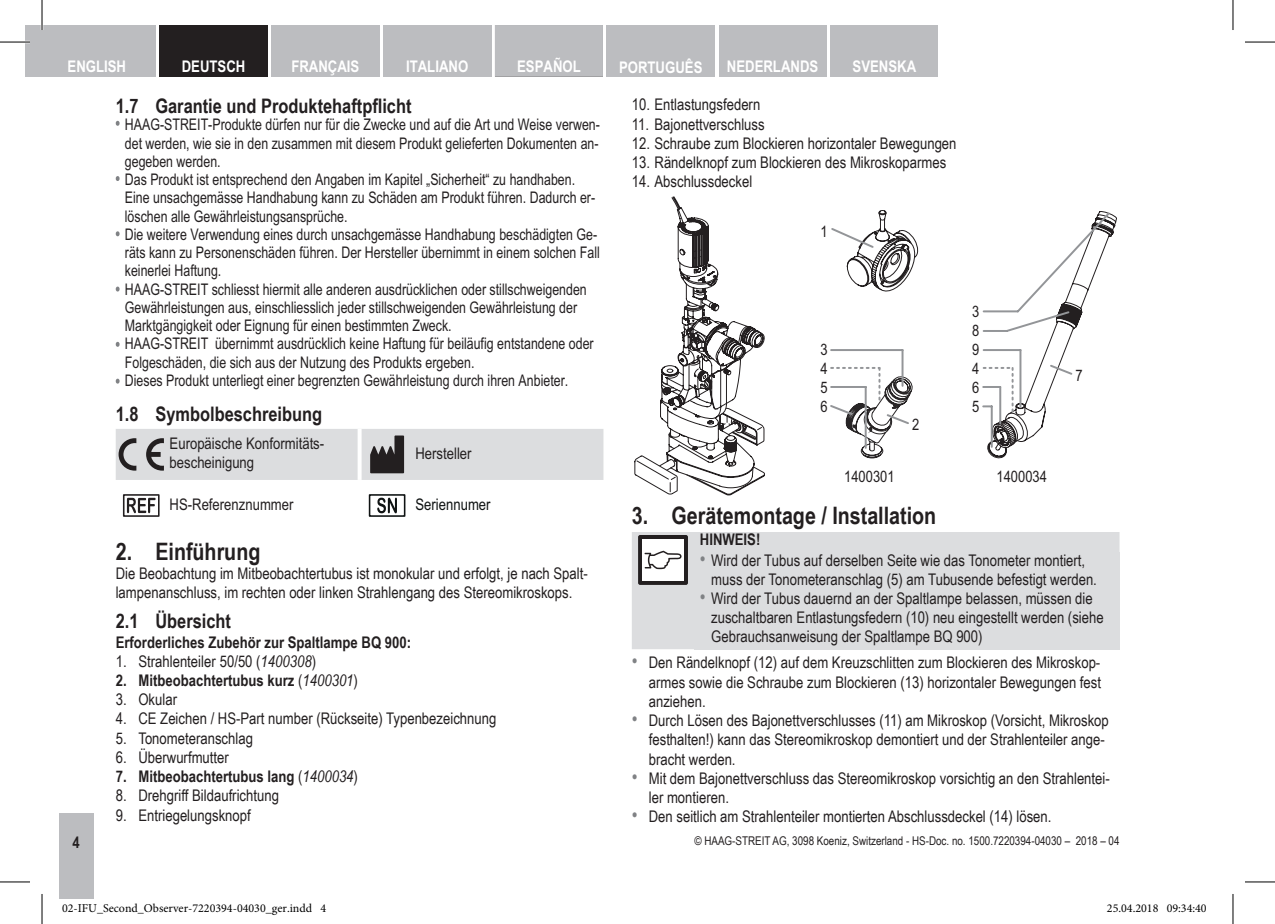
<style>
.page{position:relative;width:1275px;height:924px;background:#fff}
.page>*{position:absolute;margin:0;border:0;box-sizing:border-box;transform-origin:0 0}
.Subtitle{font:700 24px "Arial Narrow";color:#231f20}
.Sub-Subtitle{font:700 20px "Arial Narrow";color:#231f20}
.Standard{font:16px/19.2px "Arial Narrow";color:#231f20}
.Standard-2{font:16px/18.2px "Arial Narrow";color:#231f20;scale:.95 1}
.Standard_Bold{font:700 16px "Arial Narrow";color:#231f20}
.t1{font:700 16px "Arial Narrow";color:#fff}
.t2{font:16px "Arial Narrow";color:#0f1313}
.Attention_Bold{font:700 16px "Arial Narrow";color:#231f20}
.t3{font:15.8px/19px "Arial Narrow";color:#231f20;text-align:justify}
.t4{font:12px "Arial Narrow";color:#231f20}
.t5{font:12px "Minion Pro";color:#000}
.s1{font-style:italic}
.s2{font-weight:400}
.s3{font-weight:400;font-style:italic}
.s4{font-size:20px;color:#808285}
</style>
<div class="page">
<div style="left:59px;top:813px;width:34px;height:85px;background:#bcbdc0"></div>
<div style="left:25px;top:25px;width:131px;height:52px;background:#bcbdc0"></div>
<div style="left:607px;top:25px;width:108px;height:52px;background:#bcbdc0"></div>
<div style="left:495px;top:25px;width:108px;height:52px;background:#bcbdc0"></div>
<div style="left:383px;top:25px;width:108px;height:52px;background:#bcbdc0"></div>
<div style="left:271px;top:25px;width:108px;height:52px;background:#bcbdc0"></div>
<div style="left:718px;top:25px;width:108px;height:52px;background:#bcbdc0"></div>
<div style="left:159px;top:25px;width:108px;height:52px;background:#231f20"></div>
<div style="left:830px;top:25px;width:108px;height:52px;background:#bcbdc0"></div>
<svg style="left:116px;top:121px;width:4px;height:5px"></svg>
<svg style="left:116px;top:176px;width:4px;height:5px"></svg>
<svg style="left:116px;top:231px;width:4px;height:5px"></svg>
<svg style="left:116px;top:286px;width:4px;height:5px"></svg>
<svg style="left:116px;top:342px;width:4px;height:4px"></svg>
<svg style="left:116px;top:378px;width:4px;height:5px"></svg>
<svg style="left:116px;top:429px;width:487px;height:50px"></svg>
<svg style="left:127px;top:497px;width:29px;height:16px"></svg>
<div style="left:123px;top:494px;width:37px;height:22px;border:2px solid #231f20"></div>
<svg style="left:377px;top:497px;width:20px;height:16px"></svg>
<div style="left:369px;top:494px;width:36px;height:22px;border:2px solid #0f1313"></div>
<svg style="left:634px;top:196px;width:131px;height:299px"></svg>
<svg style="left:830px;top:210px;width:153px;height:197px"></svg>
<svg style="left:831px;top:367px;width:83px;height:91px"></svg>
<svg style="left:983px;top:211px;width:133px;height:248px"></svg>
<div style="left:632px;top:532px;width:487px;height:117px;background:#dcdddf"></div>
<div style="left:694px;top:552px;width:425px;height:97px;background:#dcdddf"></div>
<div style="left:638px;top:534px;width:50px;height:50px;background:#231f20;border-radius:2px"></div>
<div style="left:642px;top:538px;width:42px;height:42px;background:#fff"></div>
<svg style="left:644px;top:550px;width:37px;height:19px"></svg>
<hr style="left:0;top:41px;width:30px;height:2px;background:#fff">
<hr style="left:41px;top:0;width:2px;height:30px;background:#fff">
<hr style="left:0;top:42px;width:30px;height:1px;background:#000">
<hr style="left:1245px;top:42px;width:30px;height:1px;background:#000">
<hr style="left:0;top:881px;width:30px;height:1px;background:#000">
<hr style="left:1245px;top:881px;width:30px;height:1px;background:#000">
<hr style="left:42px;top:0;width:1px;height:30px;background:#000">
<hr style="left:42px;top:893px;width:1px;height:30px;background:#000">
<hr style="left:1232px;top:0;width:1px;height:30px;background:#000">
<hr style="left:1232px;top:893px;width:1px;height:30px;background:#000">
<div style="left:62px;top:903px;width:6px;height:9px;border:1px solid #fff;border-radius:50%"></div>
<svg style="left:63px;top:903px;width:5px;height:9px"></svg>
<div style="left:1166px;top:903px;width:6px;height:9px;border:1px solid #fff;border-radius:50%"></div>
<div style="left:1201px;top:903px;width:5px;height:9px;border:1px solid #fff;border-radius:50%"></div>
<svg style="left:1167px;top:903px;width:38px;height:9px"></svg>
<p class="t1" style="left:68px;top:54px;width:60px">ENGLISH</p>
<p class="t1" style="left:182px;top:54px;width:65px">DEUTSCH</p>
<p class="t1" style="left:291px;top:54px;width:70px">FRANÇAIS</p>
<p class="t1" style="left:406px;top:54px;width:64px">ITALIANO</p>
<p class="t1" style="left:517px;top:54px;width:65px">ESPAÑOL</p>
<p class="t1" style="left:619px;top:55px;width:85px">PORTUGUÊS</p>
<p class="t1" style="left:727px;top:54px;width:93px">NEDERLANDS</p>
<p class="t1" style="left:852px;top:54px;width:65px">SVENSKA</p>
<p class="Standard_Bold" style="left:72px;top:830px;width:9px">4</p>
<p class="Sub-Subtitle" style="left:116px;top:91px;width:297px">1.7 Garantie und Produktehaftpflicht</p>
<p class="Standard-2" style="left:125px;top:115px;width:501px">HAAG-STREIT-Produkte dürfen nur für die Zwecke und auf die Art und Weise verwen&shy;det werden, wie sie in den zusammen mit diesem Produkt gelieferten Dokumenten an&shy;gegeben werden.<br>Das Produkt ist entsprechend den Angaben im Kapitel „Sicherheit“ zu handhaben.<br>Eine unsachgemässe Handhabung kann zu Schäden am Produkt führen. Dadurch er&shy;löschen alle Gewährleistungsansprüche.<br>Die weitere Verwendung eines durch unsachgemässe Handhabung beschädigten Ge&shy;räts kann zu Personenschäden führen. Der Hersteller übernimmt in einem solchen Fall keinerlei Haftung.<br>HAAG-STREIT schliesst hiermit alle anderen ausdrücklichen oder stillschweigenden Gewährleistungen aus, einschliesslich jeder stillschweigenden Gewährleistung der Marktgängigkeit oder Eignung für einen bestimmten Zweck.<br>HAAG-STREIT übernimmt ausdrücklich keine Haftung für beiläufig entstandene oder Folgeschäden, die sich aus der Nutzung des Produkts ergeben.<br>Dieses Produkt unterliegt einer begrenzten Gewährleistung durch ihren Anbieter.</p>
<p class="Sub-Subtitle" style="left:116px;top:398px;width:208px">1.8 Symbolbeschreibung</p>
<p class="Standard" style="left:170px;top:433px;width:156px">Europäische Konformitäts&shy;bescheinigung</p>
<p class="Standard" style="left:415px;top:443px;width:58px">Hersteller</p>
<p class="Standard" style="left:170px;top:494px;width:125px">HS-Referenznummer</p>
<p class="t2" style="left:415px;top:492px;width:77px">Seriennumer</p>
<p class="Subtitle" style="left:116px;top:533px;width:146px">2. Einführung</p>
<p class="Standard" style="left:116px;top:563px;width:473px">Die Beobachtung im Mitbeobachtertubus ist monokular und erfolgt, je nach Spalt&shy;lampenanschluss, im rechten oder linken Strahlengang des Stereomikroskops.</p>
<p class="Sub-Subtitle" style="left:116px;top:606px;width:117px">2.1 Übersicht</p>
<p class="Standard_Bold" style="left:116px;top:629px;width:297px">Erforderliches Zubehör zur Spaltlampe BQ 900:</p>
<p class="Standard" style="left:116px;top:650px;width:202px">1. Strahlenteiler 50/50 (<span class="s1">1400308</span>)</p>
<p class="Standard_Bold" style="left:116px;top:668px;width:244px">2. Mitbeobachtertubus kurz <span class="s2">(</span><span class="s3">1400301</span><span class="s2">)</span></p>
<p class="Standard" style="left:116px;top:689px;width:63px">3. Okular</p>
<p class="Standard" style="left:116px;top:708px;width:382px">4. CE Zeichen / HS-Part number (Rückseite) Typenbezeichnung</p>
<p class="Standard" style="left:116px;top:727px;width:139px">5. Tonometeranschlag</p>
<p class="Standard" style="left:116px;top:746px;width:115px">6. Überwurfmutter</p>
<p class="Standard_Bold" style="left:116px;top:764px;width:244px">7. Mitbeobachtertubus lang <span class="s2">(</span><span class="s3">1400034</span><span class="s2">)</span></p>
<p class="Standard" style="left:116px;top:785px;width:165px">8. Drehgriff Bildaufrichtung</p>
<p class="Standard" style="left:116px;top:804px;width:137px">9. Entriegelungsknopf</p>
<p class="Standard" style="left:632px;top:95px;width:130px">10. Entlastungsfedern</p>
<p class="Standard" style="left:632px;top:114px;width:134px">11. Bajonettverschluss</p>
<p class="Standard" style="left:632px;top:133px;width:326px">12. Schraube zum Blockieren horizontaler Bewegungen</p>
<p class="Standard" style="left:632px;top:152px;width:316px">13. Rändelknopf zum Blockieren des Mikroskoparmes</p>
<p class="Standard" style="left:632px;top:171px;width:122px">14. Abschlussdeckel</p>
<p class="t3" style="left:820px;top:221px;width:9px">1</p>
<p class="t3" style="left:820px;top:339px;width:9px">3<br>4<br>5<br>6</p>
<p class="t3" style="left:912px;top:414px;width:9px">2</p>
<p class="t3" style="left:972px;top:301px;width:9px">3<br>8<br>9<br>4<br>6<br>5</p>
<p class="t3" style="left:1075px;top:365px;width:9px">7</p>
<p class="t3" style="left:844px;top:465px;width:52px">1400301</p>
<p class="t3" style="left:996px;top:465px;width:52px">1400034</p>
<p class="Subtitle" style="left:632px;top:497px;width:306px">3. Gerätemontage / Installation</p>
<p class="Attention_Bold" style="left:700px;top:527px;width:62px">HINWEIS!</p>
<p class="Standard" style="left:711px;top:549px;width:387px;text-indent:-11px"><span class="s4">•</span> Wird der Tubus auf derselben Seite wie das Tonometer montiert, muss der Tonometeranschlag (5) am Tubusende befestigt werden.</p>
<p class="Standard" style="left:711px;top:587px;width:394px;text-indent:-11px"><span class="s4">•</span> Wird der Tubus dauernd an der Spaltlampe belassen, müssen die zuschaltbaren Entlastungsfedern (10) neu eingestellt werden (siehe<br>Gebrauchsanweisung der Spaltlampe BQ 900)</p>
<p class="Standard" style="left:649px;top:652px;width:454px;text-align:justify;text-indent:-17px"><span class="s4">•</span> Den Rändelknopf (12) auf dem Kreuzschlitten zum Blockieren des Mikroskop&shy;armes sowie die Schraube zum Blockieren (13) horizontaler Bewegungen fest anziehen.</p>
<p class="Standard" style="left:649px;top:710px;width:461px;text-indent:-17px"><span class="s4">•</span> Durch Lösen des Bajonettverschlusses (11) am Mikroskop (Vorsicht, Mikroskop festhalten!) kann das Stereomikroskop demontiert und der Strahlenteiler ange&shy;bracht werden.</p>
<p class="Standard" style="left:649px;top:767px;width:462px;text-indent:-17px"><span class="s4">•</span> Mit dem Bajonettverschluss das Stereomikroskop vorsichtig an den Strahlentei&shy;ler montieren.</p>
<p class="Standard" style="left:632px;top:806px;width:421px"><span class="s4">•</span> Den seitlich am Strahlenteiler montierten Abschlussdeckel (14) lösen.</p>
<p class="t4" style="left:694px;top:831px;width:426px">© HAAG‑STREIT AG, 3098 Koeniz, Switzerland - HS-Doc. no. 1500.7220394-04030 – 2018 – 04</p>
<p class="t5" style="left:62px;top:899px;width:266px">02-IFU_Second_Observer-7220394-04030_ger.indd 4</p>
<p class="t5" style="left:1107px;top:899px;width:101px">25.04.2018 09:34:40</p>
</div>
